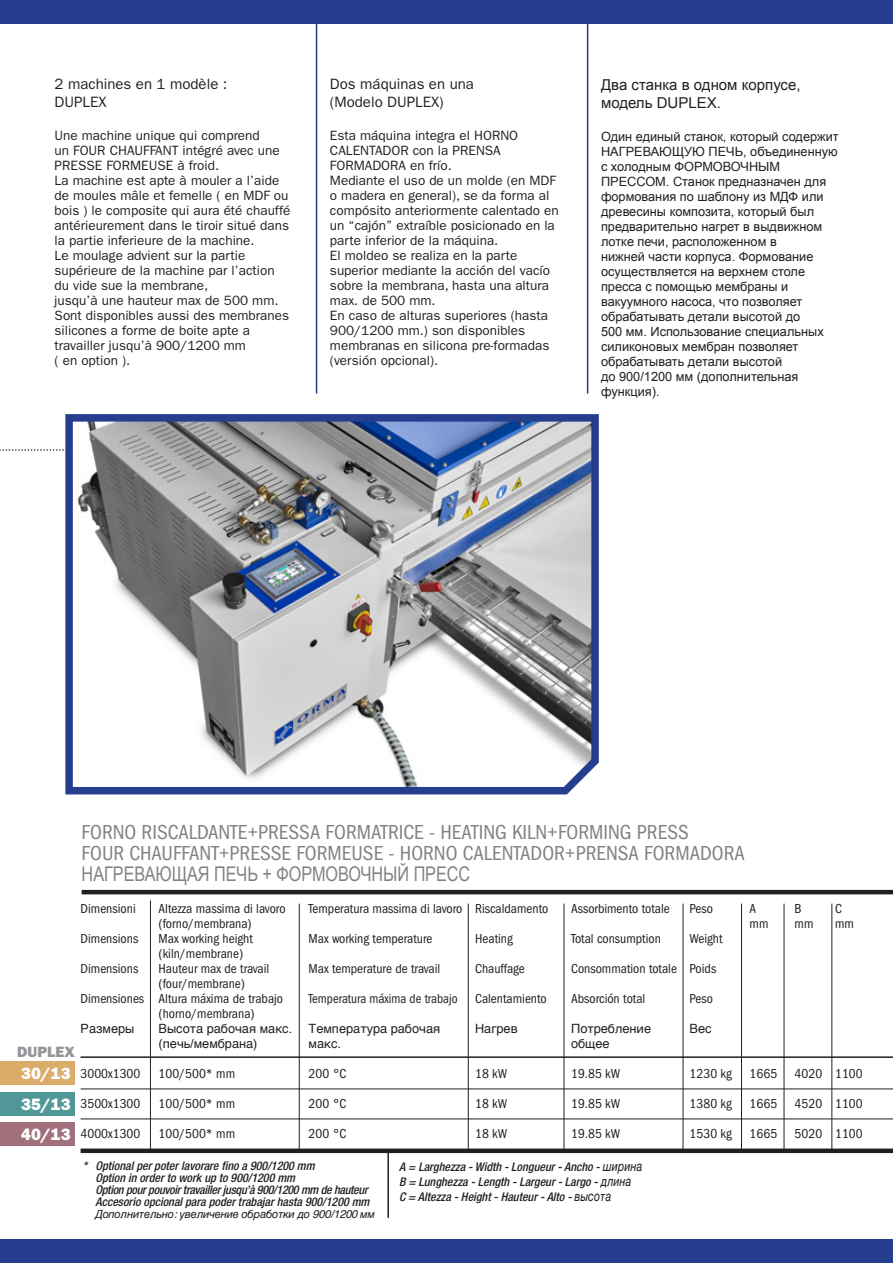
<style>
.page{position:relative;width:893px;height:1263px;background:#fff}
.page>*{position:absolute;margin:0;border:0;box-sizing:border-box;transform-origin:0 0}
.t1{font:condensed 21px "ITC Franklin Gothic Std";color:#808285}
.t2{font:20.25px "Arial";color:#808285;scale:.8 1}
.Normale{font:16.5px "ITC Franklin Gothic Std Hvy";color:#fff}
.Normale-2{font:15px "ITC Franklin Gothic Std";color:#231f20}
.Обычный{font:15px/18px "Arial";color:#231f20}
.t3{font:15px "ITC Franklin Gothic Std Hvy";color:#939598}
.Normale-3{font:13.5px/15px "ITC Franklin Gothic Std";color:#231f20}
.t4{font:condensed 13.5px "ITC Franklin Gothic Std";color:#231f20}
.t5{font:condensed 13.5px "ITC Franklin Gothic Std";color:#231f20;scale:.95 1}
.Обычный-2{font:12.75px/15px "Arial";color:#231f20}
.t6{font:12.75px "Helvetica";color:#231f20}
.t7{font:italic 500 condensed 12px "Helvetica Neue LT Std";color:#231f20}
.t8{font:italic 500 condensed 12px "Helvetica Neue LT Std";letter-spacing:-.025em;color:#231f20}
.t9{font:italic 11.25px "Helvetica";letter-spacing:-.025em;color:#231f20}
.s1{font-family:"Helvetica";font-weight:400;font-stretch:normal;font-size:13.5px}
</style>
<div class="page">
<div style="left:0;top:1061px;width:75px;height:24px;background:#dbab69"></div>
<div style="left:0;top:1092px;width:75px;height:24px;background:#519798"></div>
<div style="left:0;top:1122px;width:75px;height:24px;background:#a0707c"></div>
<hr style="left:81px;top:1056px;width:812px;height:2px;background:#231f20">
<hr style="left:81px;top:1088px;width:812px;height:1px;background:#231f20">
<hr style="left:81px;top:1118px;width:812px;height:1px;background:#231f20">
<div style="left:81px;top:1148px;width:812px;height:5px;background:#231f20"></div>
<hr style="left:82px;top:890px;width:811px;height:4px;background:#231f20">
<hr style="left:150px;top:900px;width:1px;height:253px;background:#231f20">
<hr style="left:299px;top:904px;width:1px;height:249px;background:#231f20">
<hr style="left:468px;top:904px;width:1px;height:249px;background:#231f20">
<hr style="left:564px;top:904px;width:1px;height:249px;background:#231f20">
<hr style="left:683px;top:904px;width:1px;height:249px;background:#231f20">
<hr style="left:741px;top:904px;width:1px;height:249px;background:#231f20">
<hr style="left:784px;top:904px;width:1px;height:249px;background:#231f20">
<hr style="left:831px;top:904px;width:1px;height:249px;background:#231f20">
<div style="left:0;top:1239px;width:893px;height:24px;background:#253f8e"></div>
<div style="left:0;top:0;width:893px;height:24px;background:#253f8e"></div>
<hr style="left:316px;top:18px;width:1px;height:376px;background:#253f8e">
<hr style="left:587px;top:18px;width:1px;height:376px;background:#253f8e">
<hr style="left:387px;top:1150px;width:2px;height:68px;background:#231f20">
<svg style="left:0;top:449px;width:61px;height:2px"></svg>
<svg style="left:62px;top:414px;width:537px;height:381px"></svg>
<p class="Normale-2" style="left:55px;top:75px;width:174px">2 machines en 1 modèle :</p>
<p class="Normale-2" style="left:55px;top:93px;width:53px">DUPLEX</p>
<p class="Normale-3" style="left:55px;top:128px;width:207px">Une machine unique qui comprend</p>
<p class="Normale-3" style="left:55px;top:143px;width:226px">un FOUR CHAUFFANT intégré avec une<br>PRESSE FORMEUSE à froid.</p>
<p class="Normale-3" style="left:55px;top:173px;width:237px">La machine est apte à mouler a l’aide de moules mâle et femelle ( en MDF ou bois ) le composite qui aura été chauffé antérieurement dans le tiroir situé dans la partie inferieure de la machine.</p>
<p class="Normale-3" style="left:55px;top:248px;width:222px">Le moulage advient sur la partie supérieure de la machine par l’action du vide sue la membrane,</p>
<p class="Normale-3" style="left:55px;top:293px;width:236px">jusqu’à une hauteur max de 500 mm.<br>Sont disponibles aussi des membranes silicones a forme de boite apte a travailler jusqu’à 900/1200 mm</p>
<p class="Normale-3" style="left:55px;top:353px;width:77px">( en option ).</p>
<p class="Normale-2" style="left:330px;top:75px;width:145px">Dos máquinas en una</p>
<p class="Normale-2" style="left:330px;top:93px;width:115px">(Modelo DUPLEX)</p>
<p class="Normale-3" style="left:330px;top:128px;width:190px">Esta máquina integra el HORNO<br>CALENTADOR con la PRENSA<br>FORMADORA en frío.</p>
<p class="Normale-3" style="left:330px;top:173px;width:230px">Mediante el uso de un molde (en MDF o madera en general), se da forma al compósito anteriormente calentado en un “cajón” extraíble posicionado en la parte inferior de la máquina.</p>
<p class="Normale-3" style="left:330px;top:248px;width:222px">El moldeo se realiza en la parte superior mediante la acción del vacío sobre la membrana, hasta una altura max. de 500 mm.</p>
<p class="Normale-3" style="left:330px;top:308px;width:221px">En caso de alturas superiores (hasta<br>900/1200 mm.) son disponibles membranas en silicona pre-formadas (versión opcional).</p>
<p class="Обычный" style="left:601px;top:75px;width:201px">Два станка в одном корпусе, модель DUPLEX.</p>
<p class="Обычный-2" style="left:601px;top:129px;width:239px">Один единый станок, который содержит<br>НАГРЕВАЮЩУЮ ПЕЧЬ, объединенную с холодным ФОРМОВОЧНЫМ<br>ПРЕССОМ. Станок предназначен для формования по шаблону из МДФ или древесины композита, который был предварительно нагрет в выдвижном лотке печи, расположенном в<br>нижней части корпуса. Формование осуществляется на верхнем столе пресса с помощью мембраны и вакуумного насоса, что позволяет обрабатывать детали высотой до<br>500 мм. Использование специальных силиконовых мембран позволяет обрабатывать детали высотой<br>до 900/1200 мм (дополнительная функция).</p>
<p class="t1" style="left:82px;top:821px;width:609px">FORNO RISCALDANTE+PRESSA FORMATRICE - HEATING KILN+FORMING PRESS</p>
<p class="t1" style="left:82px;top:842px;width:665px">FOUR CHAUFFANT+PRESSE FORMEUSE - HORNO CALENTADOR+PRENSA FORMADORA</p>
<p class="t2" style="left:82px;top:861px;width:487px">НАГРЕВАЮЩАЯ ПЕЧЬ + ФОРМОВОЧНЫЙ ПРЕСС</p>
<p class="t4" style="left:81px;top:901px;width:57px">Dimensioni</p>
<p class="t4" style="left:159px;top:901px;width:129px">Altezza massima di lavoro</p>
<p class="t4" style="left:309px;top:901px;width:241px">Temperatura massima di lavoro Riscaldamento</p>
<p class="t4" style="left:571px;top:901px;width:100px">Assorbimento totale</p>
<p class="t4" style="left:690px;top:901px;width:25px">Peso</p>
<p class="t4" style="left:750px;top:901px;width:8px">A</p>
<p class="t4" style="left:795px;top:901px;width:9px">B</p>
<p class="t4" style="left:835px;top:901px;width:8px">C</p>
<p class="t4" style="left:159px;top:916px;width:95px">(forno/membrana)</p>
<p class="t4" style="left:750px;top:916px;width:20px">mm</p>
<p class="t4" style="left:795px;top:916px;width:20px">mm</p>
<p class="t4" style="left:835px;top:916px;width:20px">mm</p>
<p class="t4" style="left:81px;top:931px;width:59px">Dimensions</p>
<p class="t4" style="left:159px;top:931px;width:96px">Max working height</p>
<p class="t4" style="left:309px;top:931px;width:125px">Max working temperature</p>
<p class="t4" style="left:475px;top:931px;width:39px">Heating</p>
<p class="t4" style="left:571px;top:931px;width:91px">Total consumption</p>
<p class="t4" style="left:690px;top:931px;width:34px">Weight</p>
<p class="t4" style="left:159px;top:946px;width:86px">(kiln/membrane)</p>
<p class="t4" style="left:81px;top:961px;width:59px">Dimensions</p>
<p class="t4" style="left:159px;top:961px;width:112px">Hauteur max de travail</p>
<p class="t4" style="left:309px;top:961px;width:133px">Max temperature de travail</p>
<p class="t4" style="left:475px;top:961px;width:51px">Chauffage</p>
<p class="t4" style="left:571px;top:961px;width:147px">Consommation totale Poids</p>
<p class="t4" style="left:159px;top:976px;width:88px">(four/membrane)</p>
<p class="t4" style="left:81px;top:991px;width:204px">Dimensiones Altura máxima de trabajo</p>
<p class="t5" style="left:309px;top:991px;width:158px">Temperatura máxima de trabajo</p>
<p class="t4" style="left:475px;top:991px;width:73px">Calentamiento</p>
<p class="t4" style="left:571px;top:991px;width:76px">Absorción total</p>
<p class="t4" style="left:690px;top:991px;width:25px">Peso</p>
<p class="t4" style="left:159px;top:1006px;width:98px">(horno/membrana)</p>
<p class="t6" style="left:81px;top:1018px;width:55px">Размеры</p>
<p class="t6" style="left:159px;top:1018px;width:135px">Высота рабочая макс.</p>
<p class="t6" style="left:309px;top:1018px;width:133px">Температура рабочая</p>
<p class="t6" style="left:475px;top:1018px;width:44px">Нагрев</p>
<p class="t6" style="left:571px;top:1018px;width:81px">Потребление</p>
<p class="t6" style="left:690px;top:1018px;width:23px">Вес</p>
<p class="t6" style="left:159px;top:1033px;width:100px">(печь/мембрана)</p>
<p class="t6" style="left:309px;top:1033px;width:34px">макс.</p>
<p class="t6" style="left:571px;top:1033px;width:40px">общее</p>
<p class="t4" style="left:81px;top:1066px;width:61px">3000x1300</p>
<p class="t4" style="left:159px;top:1066px;width:78px">100/500* mm</p>
<p class="t4" style="left:309px;top:1066px;width:39px">200 °C</p>
<p class="t4" style="left:475px;top:1066px;width:34px">18 kW</p>
<p class="t4" style="left:571px;top:1066px;width:51px">19.85 kW</p>
<p class="t4" style="left:690px;top:1066px;width:44px">1230 kg</p>
<p class="t4" style="left:750px;top:1066px;width:29px">1665</p>
<p class="t4" style="left:795px;top:1066px;width:70px">4020 1100</p>
<p class="t4" style="left:81px;top:1096px;width:61px">3500x1300</p>
<p class="t4" style="left:159px;top:1096px;width:78px">100/500* mm</p>
<p class="t4" style="left:309px;top:1096px;width:39px">200 °C</p>
<p class="t4" style="left:475px;top:1096px;width:34px">18 kW</p>
<p class="t4" style="left:571px;top:1096px;width:51px">19.85 kW</p>
<p class="t4" style="left:690px;top:1096px;width:44px">1380 kg</p>
<p class="t4" style="left:750px;top:1096px;width:29px">1665</p>
<p class="t4" style="left:795px;top:1096px;width:70px">4520 1100</p>
<p class="t4" style="left:81px;top:1126px;width:61px">4000x1300</p>
<p class="t4" style="left:159px;top:1126px;width:78px">100/500* mm</p>
<p class="t4" style="left:309px;top:1126px;width:39px">200 °C</p>
<p class="t4" style="left:475px;top:1126px;width:34px">18 kW</p>
<p class="t4" style="left:571px;top:1126px;width:51px">19.85 kW</p>
<p class="t4" style="left:690px;top:1126px;width:44px">1530 kg</p>
<p class="t4" style="left:750px;top:1126px;width:29px">1665</p>
<p class="t4" style="left:795px;top:1126px;width:70px">5020 1100</p>
<p class="t3" style="left:17px;top:1043px;width:59px">DUPLEX</p>
<p class="Normale" style="left:21px;top:1063px;width:51px">30/13</p>
<p class="Normale" style="left:21px;top:1094px;width:51px">35/13</p>
<p class="Normale" style="left:21px;top:1124px;width:51px">40/13</p>
<p class="t7" style="left:83px;top:1158px;width:233px">* Optional per poter lavorare fino a 900/1200 mm</p>
<p class="t7" style="left:95px;top:1170px;width:201px">Option in order to work up to 900/1200 mm</p>
<p class="t8" style="left:95px;top:1182px;width:274px">Option pour pouvoir travailler jusqu’à 900/1200 mm de hauteur</p>
<p class="t7" style="left:95px;top:1194px;width:276px">Accesorio opcional para poder trabajar hasta 900/1200 mm</p>
<p class="t9" style="left:95px;top:1205px;width:281px">Дополнительно: увеличение обработки до 900/1200 мм</p>
<p class="t7" style="left:399px;top:1159px;width:245px">A = Larghezza - Width - Longueur - Ancho - <span class="s1">ширина</span></p>
<p class="t7" style="left:399px;top:1174px;width:234px">B = Lunghezza - Length - Largeur - Largo - <span class="s1">длина</span></p>
<p class="t7" style="left:399px;top:1189px;width:214px">C = Altezza - Height - Hauteur - Alto - <span class="s1">высота</span></p>
</div>
